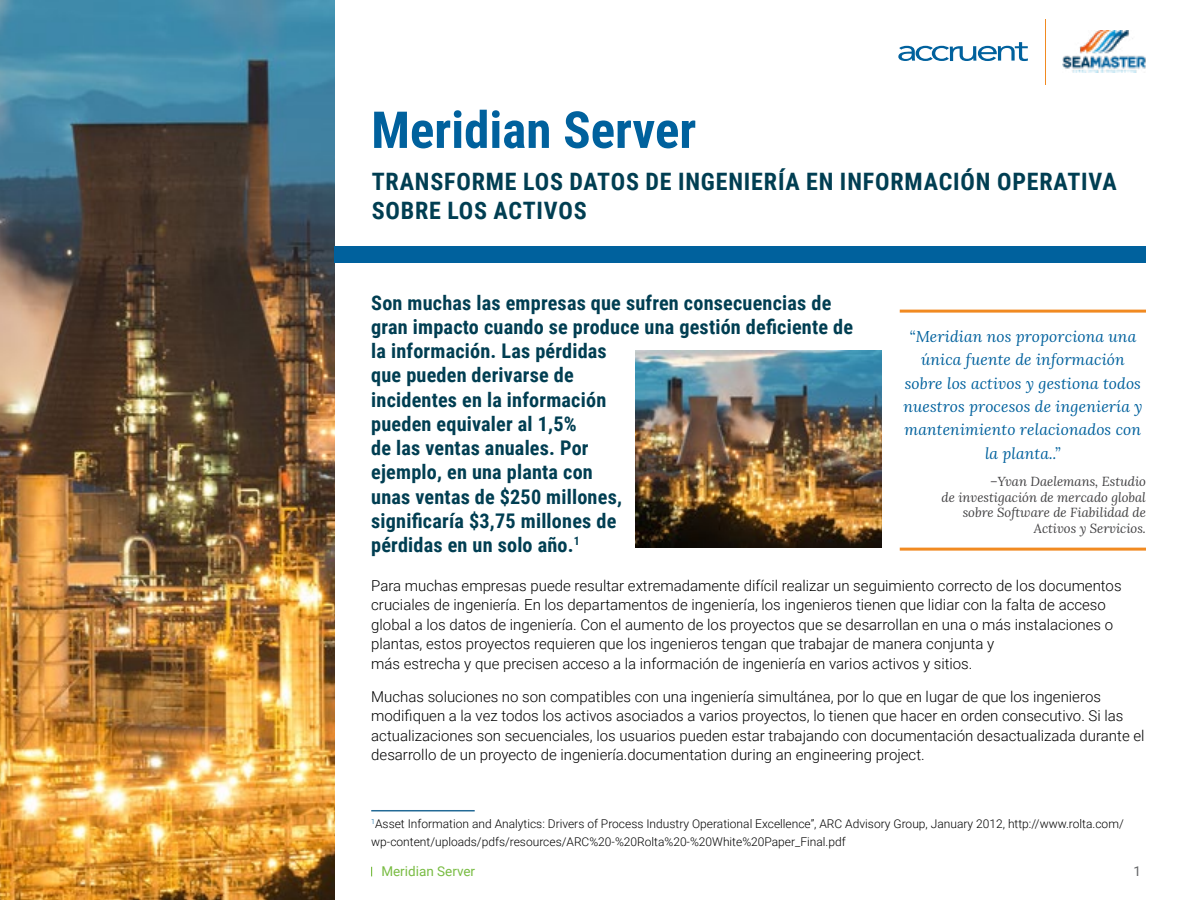
<style>
.page{position:relative;width:1200px;height:900px;background:#fff}
.page>*{position:absolute;margin:0;border:0;box-sizing:border-box;transform-origin:0 0}
.t1{font:700 51px "Roboto Condensed";color:#00619d}
.t2{font:700 24px/28.8px "Roboto Condensed";letter-spacing:.035em;color:#003e52}
.t3{font:700 20.25px/24.3px "Roboto Condensed";letter-spacing:.01em;color:#003e52}
.t4{font:italic 15.6px/23.4px "Lora";letter-spacing:.01em;color:#00619d;text-align:center}
.t5{font:300 15px/19.5px "Roboto";color:#000}
.t6{font:13.5px "Roboto";color:#79bc43}
.t7{font:13.5px "Roboto";color:#636466}
.t8{font:italic 13.05px/15.6px "Lora";color:#414042;text-align:right}
.t9{font:300 12px/18px "Roboto";color:#000}
</style>
<div class="page">
<svg style="left:898px;top:42px;width:130px;height:19px"></svg>
<hr style="left:1045px;top:19px;width:1px;height:65px;background:#f18a21">
<img style="left:1062px;top:31px;width:84px;height:41px">
<img style="left:0;top:0;width:334px;height:900px">
<img style="left:636px;top:351px;width:246px;height:196px">
<div style="left:334px;top:246px;width:812px;height:16px;background:#00619d"></div>
<hr style="left:900px;top:310px;width:246px;height:3px;background:#f18a21">
<hr style="left:900px;top:548px;width:246px;height:3px;background:#f18a21">
<hr style="left:371px;top:810px;width:104px;height:1px;background:#236a96">
<h1 class="t1" style="left:371px;top:94px;width:327px">Meridian Server</h1>
<h2 class="t2" style="left:372px;top:166px;width:747px">TRANSFORME LOS DATOS DE INGENIERÍA EN INFORMACIÓN OPERATIVA<br>SOBRE LOS ACTIVOS</h2>
<p class="t3" style="left:371px;top:290px;width:483px">Son muchas las empresas que sufren consecuencias de gran impacto cuando se produce una gestión deficiente de la información. Las pérdidas<br>que pueden derivarse de<br>incidentes en la información<br>pueden equivaler al 1,5%<br>de las ventas anuales. Por<br>ejemplo, en una planta con<br>unas ventas de $250 millones,<br>significaría $3,75 millones de<br>pérdidas en un solo año.<sup>1</sup></p>
<p class="t4" style="left:903px;top:324px;width:240px">“Meridian nos proporciona una única fuente de información sobre los activos y gestiona todos nuestros procesos de ingeniería y mantenimiento relacionados con la planta..”</p>
<p class="t8" style="left:942px;top:473px;width:206px">–Yvan Daelemans, Estudio<br>de investigación de mercado global sobre Software de Fiabilidad de<br>Activos y Servicios.</p>
<p class="t5" style="left:371px;top:575px;width:752px">Para muchas empresas puede resultar extremadamente difícil realizar un seguimiento correcto de los documentos cruciales de ingeniería. En los departamentos de ingeniería, los ingenieros tienen que lidiar con la falta de acceso global a los datos de ingeniería. Con el aumento de los proyectos que se desarrollan en una o más instalaciones o plantas, estos proyectos requieren que los ingenieros tengan que trabajar de manera conjunta y<br>más estrecha y que precisen acceso a la información de ingeniería en varios activos y sitios.</p>
<p class="t5" style="left:371px;top:686px;width:775px">Muchas soluciones no son compatibles con una ingeniería simultánea, por lo que en lugar de que los ingenieros modifiquen a la vez todos los activos asociados a varios proyectos, lo tienen que hacer en orden consecutivo. Si las actualizaciones son secuenciales, los usuarios pueden estar trabajando con documentación desactualizada durante el desarrollo de un proyecto de ingeniería.documentation during an engineering project.</p>
<p class="t9" style="left:371px;top:814px;width:754px"><sup>1</sup>Asset Information and Analytics: Drivers of Process Industry Operational Excellence”, ARC Advisory Group, January 2012, http://www.rolta.com/ wp-content/uploads/pdfs/resources/ARC%20-%20Rolta%20-%20White%20Paper_Final.pdf</p>
<p class="t6" style="left:381px;top:862px;width:95px">Meridian Server</p>
<p class="t7" style="left:1133px;top:862px;width:9px">1</p>
</div>
